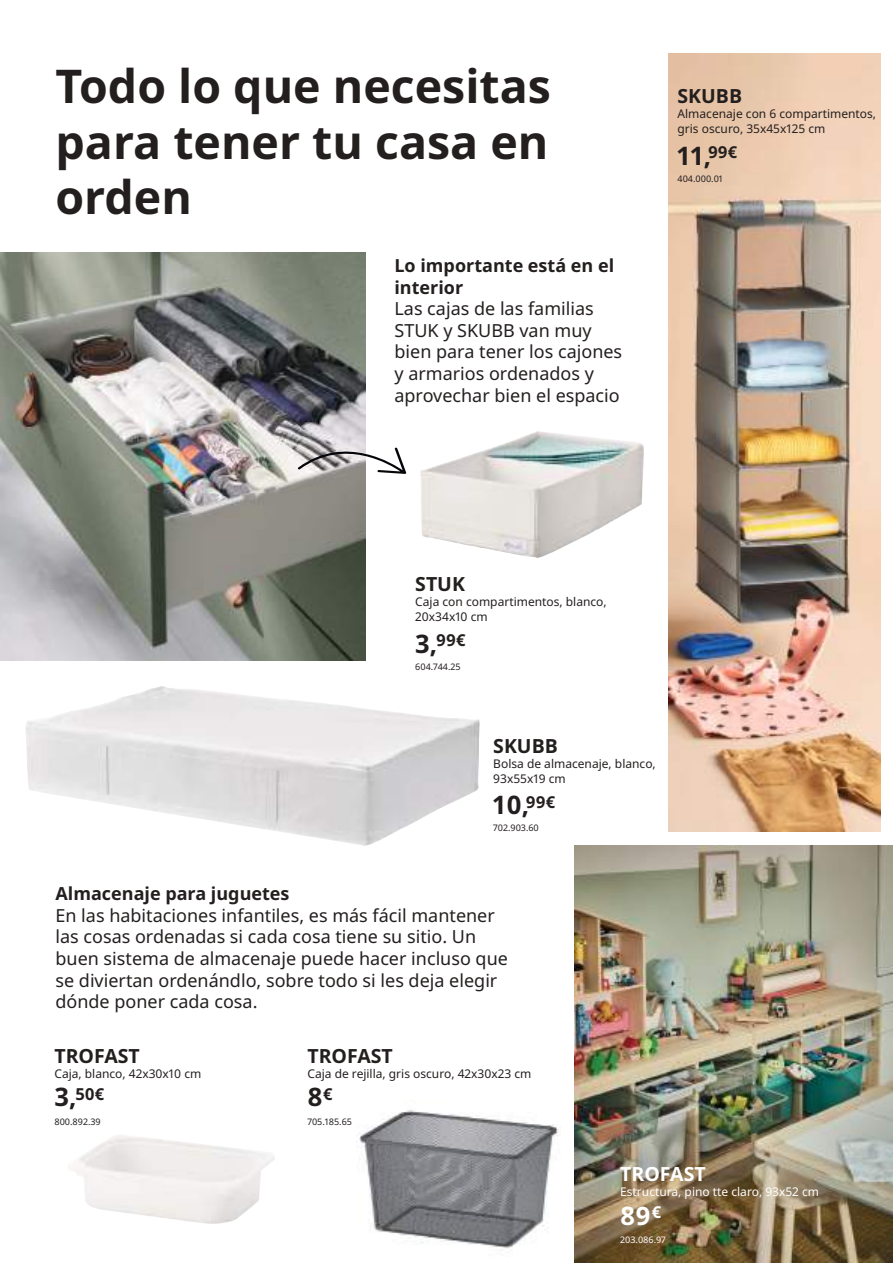
<style>
.page{position:relative;width:893px;height:1263px;background:#fff}
.page>*{position:absolute;margin:0;border:0;box-sizing:border-box;transform-origin:0 0}
.t1{font:700 46.5px/55.8px "Noto IKEA Latin";color:#241f1f;text-align:justify}
.t2{font:700 25.5px "Noto IKEA Latin";color:#241f1f}
.t3{font:700 25.5px "Noto IKEA Latin";color:#fff}
.t4{font:700 19.5px "Noto IKEA Latin";color:#241f1f}
.t5{font:700 19.5px "Noto IKEA Latin";color:#fff}
.t6{font:18px/21.6px "Noto IKEA Latin";color:#241f1f}
.t7{font:700 18px/21.6px "Noto IKEA Latin";color:#241f1f}
.t8{font:700 16.5px "Noto IKEA Latin";color:#241f1f}
.t9{font:12px/15px "Noto IKEA Latin";color:#241f1f}
.t10{font:12px "Noto IKEA Latin";color:#fff}
.t11{font:9px "Noto IKEA Latin";color:#241f1f}
.t12{font:9px "Noto IKEA Latin";color:#fff}
.s1{font-size:25.5px}
</style>
<div class="page">
<img style="left:574px;top:846px;width:319px;height:416px">
<img style="left:356px;top:1110px;width:205px;height:145px">
<img style="left:0;top:253px;width:366px;height:408px">
<svg style="left:298px;top:433px;width:108px;height:41px"></svg>
<img style="left:420px;top:431px;width:222px;height:127px">
<img style="left:669px;top:53px;width:211px;height:778px">
<img style="left:26px;top:686px;width:454px;height:160px">
<h1 class="t1" style="left:55px;top:57px;width:497px">Todo lo que necesitas para tener tu casa en orden</h1>
<p class="t7" style="left:394px;top:254px;width:221px">Lo importante está en el interior</p>
<p class="t6" style="left:394px;top:297px;width:229px">Las cajas de las familias<br>STUK y SKUBB van muy bien para tener los cajones y armarios ordenados y aprovechar bien el espacio</p>
<p class="t4" style="left:677px;top:82px;width:66px">SKUBB</p>
<p class="t9" style="left:677px;top:106px;width:200px">Almacenaje con 6 compartimentos, gris oscuro, 35x45x125 cm</p>
<h2 class="t2" style="left:677px;top:138px;width:61px">11,<sup>99€</sup></h2>
<p class="t11" style="left:677px;top:172px;width:47px">404.000.01</p>
<p class="t4" style="left:415px;top:570px;width:51px">STUK</p>
<p class="t9" style="left:415px;top:594px;width:193px">Caja con compartimentos, blanco,<br>20x34x10 cm</p>
<p class="t8" style="left:415px;top:628px;width:52px"><span class="s1">3,</span>99€</p>
<p class="t11" style="left:415px;top:660px;width:47px">604.744.25</p>
<p class="t4" style="left:493px;top:732px;width:66px">SKUBB</p>
<p class="t9" style="left:493px;top:755px;width:164px">Bolsa de almacenaje, blanco,<br>93x55x19 cm</p>
<h2 class="t2" style="left:493px;top:787px;width:63px">10,<sup>99€</sup></h2>
<p class="t11" style="left:493px;top:822px;width:47px">702.903.60</p>
<p class="t7" style="left:55px;top:882px;width:236px">Almacenaje para juguetes</p>
<p class="t6" style="left:55px;top:904px;width:454px">En las habitaciones infantiles, es más fácil mantener las cosas ordenadas si cada cosa tiene su sitio. Un buen sistema de almacenaje puede hacer incluso que se diviertan ordenándlo, sobre todo si les deja elegir dónde poner cada cosa.</p>
<p class="t4" style="left:54px;top:1042px;width:87px">TROFAST</p>
<p class="t9" style="left:54px;top:1066px;width:148px">Caja, blanco, 42x30x10 cm</p>
<p class="t8" style="left:54px;top:1082px;width:51px"><span class="s1">3,</span>50€</p>
<p class="t11" style="left:54px;top:1115px;width:48px">800.892.39</p>
<p class="t4" style="left:307px;top:1042px;width:87px">TROFAST</p>
<p class="t9" style="left:307px;top:1066px;width:225px">Caja de rejilla, gris oscuro, 42x30x23 cm</p>
<h2 class="t2" style="left:307px;top:1079px;width:27px">8<sup>€</sup></h2>
<p class="t11" style="left:307px;top:1115px;width:46px">705.185.65</p>
<p class="t5" style="left:620px;top:1160px;width:87px">TROFAST</p>
<p class="t10" style="left:620px;top:1183px;width:200px">Estructura, pino tte claro, 93x52 cm</p>
<h2 class="t3" style="left:620px;top:1197px;width:42px">89<sup>€</sup></h2>
<p class="t12" style="left:620px;top:1233px;width:47px">203.086.97</p>
</div>
